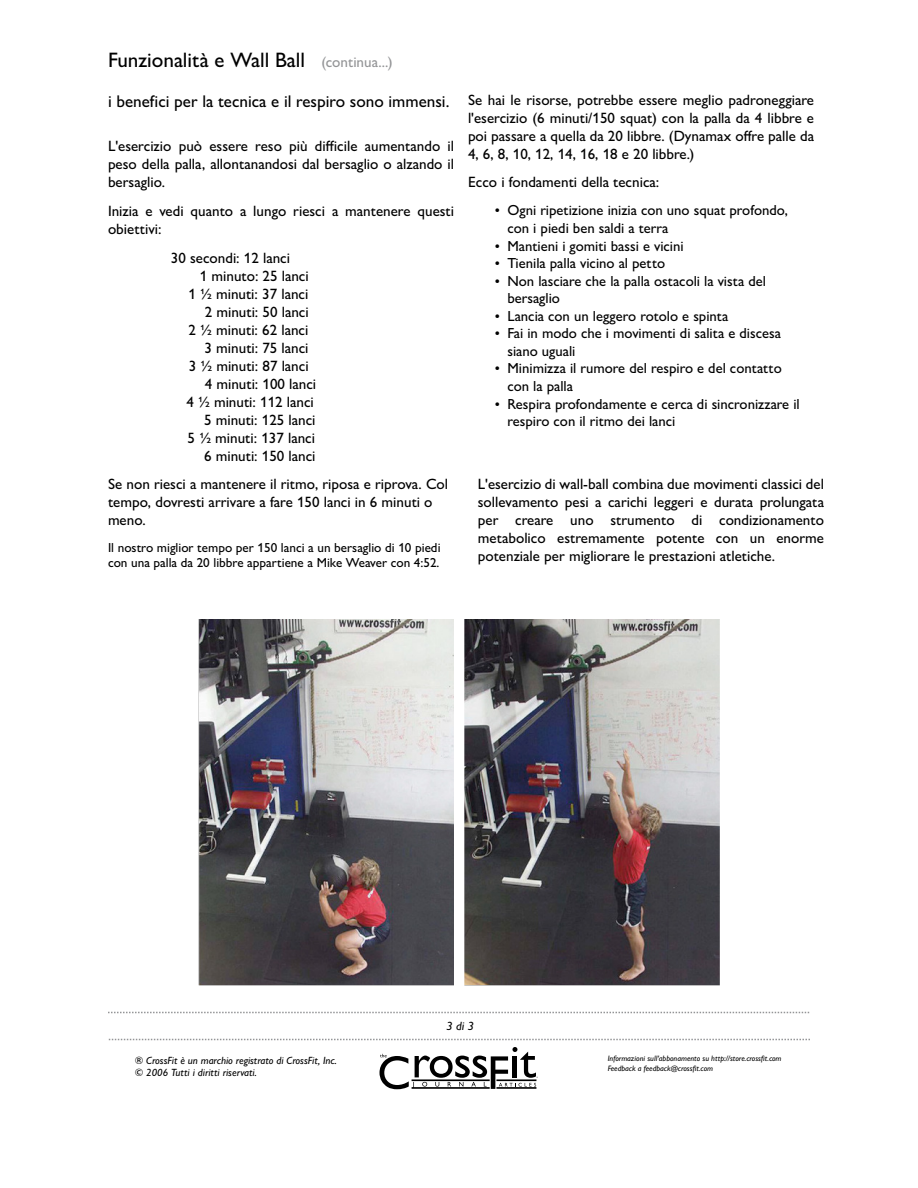
<style>
.page{position:relative;width:918px;height:1188px;background:#fff}
.page>*{position:absolute;margin:0;border:0;box-sizing:border-box;transform-origin:0 0}
.t1{font:500 21px "Gill Sans Nova";color:#000}
.t2{font:500 16.95px "Gill Sans Nova";color:#000}
.t3{font:500 15px/18px "Gill Sans Nova";color:#000;text-align:justify}
.t4{font:500 14.7px/17.5px "Gill Sans Nova";color:#000}
.t5{font:500 13.2px/15.8px "Gill Sans Nova";color:#000}
.t6{font:italic 500 12px "Gill Sans Nova";color:#000}
.t7{font:italic 500 10.5px/12.6px "Gill Sans Nova";color:#000}
.t8{font:italic 500 7.8px/9.4px "Gill Sans Nova";color:#000}
.s1{font-size:15px;color:#949597}
.s2{font-family:"Times New Roman";font-weight:400}
</style>
<div class="page">
<svg style="left:380px;top:1047px;width:158px;height:42px"></svg>
<svg style="left:108px;top:1012px;width:702px;height:1px"></svg>
<svg style="left:108px;top:1039px;width:702px;height:1px"></svg>
<img style="left:199px;top:619px;width:255px;height:367px">
<img style="left:464px;top:619px;width:255px;height:367px">
<h1 class="t1" style="left:108px;top:47px;width:286px">Funzionalità e Wall Ball <span class="s1">(continua...)</span></h1>
<p class="t2" style="left:108px;top:91px;width:343px">i benefici per la tecnica e il respiro sono immensi.</p>
<p class="t3" style="left:108px;top:137px;width:348px">L'esercizio può essere reso più difficile aumentando il peso della palla, allontanandosi dal bersaglio o alzando il bersaglio.</p>
<p class="t3" style="left:108px;top:202px;width:348px">Inizia e vedi quanto a lungo riesci a mantenere questi obiettivi:</p>
<p class="t3" style="left:171px;top:248px;width:121px">30 secondi: 12 lanci</p>
<p class="t3" style="left:200px;top:266px;width:110px">1 minuto: 25 lanci</p>
<p class="t3" style="left:188px;top:284px;width:121px">1 ½ minuti: 37 lanci</p>
<p class="t3" style="left:205px;top:302px;width:105px">2 minuti: 50 lanci</p>
<p class="t3" style="left:189px;top:320px;width:121px">2 ½ minuti: 62 lanci</p>
<p class="t3" style="left:205px;top:338px;width:105px">3 minuti: 75 lanci</p>
<p class="t3" style="left:189px;top:356px;width:121px">3 ½ minuti: 87 lanci</p>
<p class="t3" style="left:205px;top:374px;width:113px">4 minuti: 100 lanci</p>
<p class="t3" style="left:186px;top:392px;width:129px">4 ½ minuti: 112 lanci</p>
<p class="t3" style="left:204px;top:410px;width:113px">5 minuti: 125 lanci</p>
<p class="t3" style="left:188px;top:428px;width:129px">5 ½ minuti: 137 lanci</p>
<p class="t3" style="left:204px;top:446px;width:113px">6 minuti: 150 lanci</p>
<p class="t3" style="left:108px;top:475px;width:342px;text-align:left">Se non riesci a mantenere il ritmo, riposa e riprova. Col tempo, dovresti arrivare a fare 150 lanci in 6 minuti o meno.</p>
<p class="t5" style="left:108px;top:539px;width:334px">Il nostro miglior tempo per 150 lanci a un bersaglio di 10 piedi con una palla da 20 libbre appartiene a Mike Weaver con 4:52.</p>
<p class="t3" style="left:468px;top:91px;width:348px">Se hai le risorse, potrebbe essere meglio padroneggiare l'esercizio (6 minuti/150 squat) con la palla da 4 libbre e poi passare a quella da 20 libbre. (Dynamax offre palle da 4, 6, 8, 10, 12, 14, 16, 18 e 20 libbre.)</p>
<p class="t3" style="left:468px;top:173px;width:193px">Ecco i fondamenti della tecnica:</p>
<p class="t4" style="left:507px;top:202px;width:282px;text-indent:-12px"><span class="s2">•</span> Ogni ripetizione inizia con uno squat profondo, con i piedi ben saldi a terra</p>
<p class="t4" style="left:495px;top:237px;width:190px"><span class="s2">•</span> Mantieni i gomiti bassi e vicini</p>
<p class="t4" style="left:495px;top:254px;width:172px"><span class="s2">•</span> Tienila palla vicino al petto</p>
<p class="t4" style="left:507px;top:272px;width:260px;text-indent:-12px"><span class="s2">•</span> Non lasciare che la palla ostacoli la vista del bersaglio</p>
<p class="t4" style="left:495px;top:307px;width:235px"><span class="s2">•</span> Lancia con un leggero rotolo e spinta</p>
<p class="t4" style="left:507px;top:324px;width:275px;text-indent:-12px"><span class="s2">•</span> Fai in modo che i movimenti di salita e discesa siano uguali</p>
<p class="t4" style="left:507px;top:360px;width:276px;text-indent:-12px"><span class="s2">•</span> Minimizza il rumore del respiro e del contatto con la palla</p>
<p class="t4" style="left:507px;top:395px;width:294px;text-indent:-12px"><span class="s2">•</span> Respira profondamente e cerca di sincronizzare il respiro con il ritmo dei lanci</p>
<p class="t3" style="left:478px;top:475px;width:348px">L'esercizio di wall-ball combina due movimenti classici del sollevamento pesi a carichi leggeri e durata prolungata per creare uno strumento di condizionamento metabolico estremamente potente con un enorme potenziale per migliorare le prestazioni atletiche.</p>
<p class="t6" style="left:447px;top:1019px;width:29px">3 di 3</p>
<p class="t7" style="left:135px;top:1054px;width:203px">® CrossFit è un marchio registrato di CrossFit, Inc. © 2006 Tutti i diritti riservati.</p>
<p class="t8" style="left:608px;top:1054px;width:175px">Informazioni sull'abbonamento su http://store.crossfit.com<br>Feedback a feedback@crossfit.com</p>
</div>
